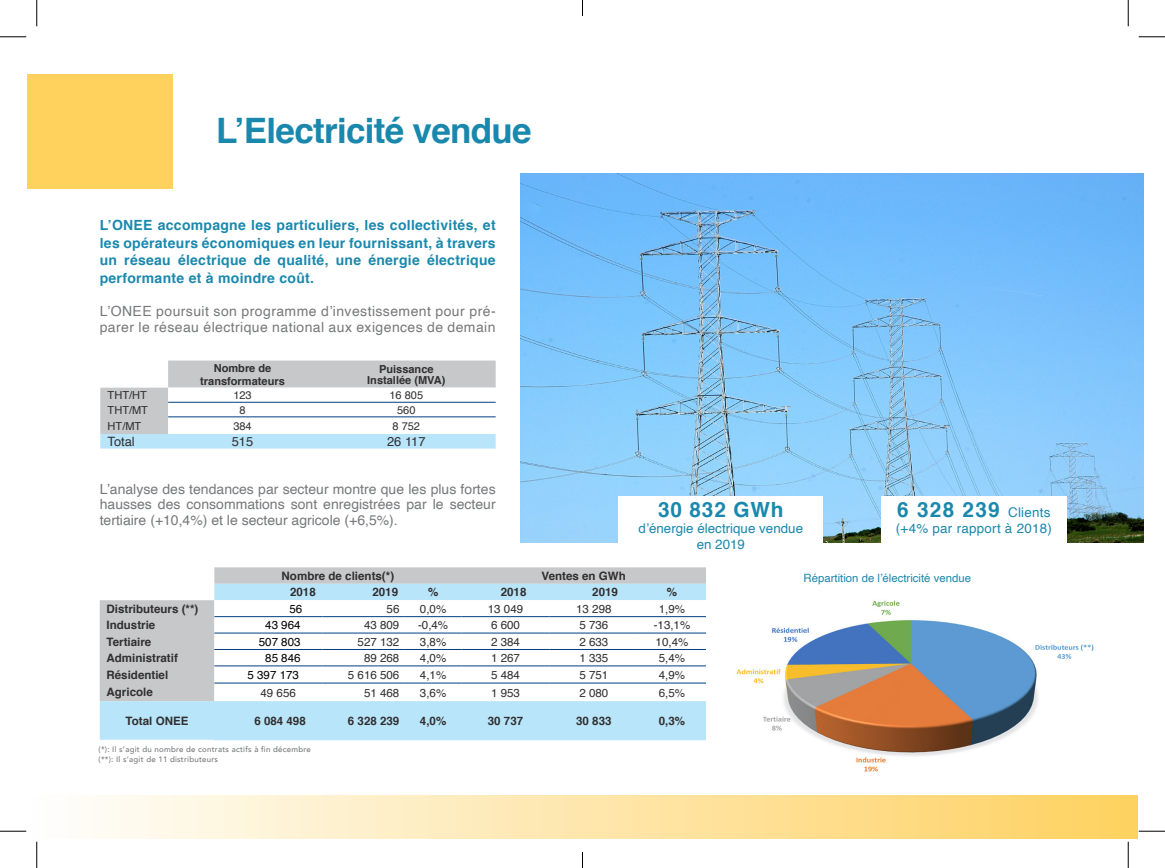
<style>
.page{position:relative;width:1165px;height:868px;background:#fff}
.page>*{position:absolute;margin:0;border:0;box-sizing:border-box;transform-origin:0 0}
.t1{font:700 35px "Helvetica";letter-spacing:-.02em;color:#1a88ad}
.t2{font:700 20.82px "Helvetica";letter-spacing:.04em;color:#1a88ad}
.t3{font:14px/15.8px "Helvetica";letter-spacing:.03em;color:#76787b}
.t4{font:700 14px/17.5px "Helvetica";letter-spacing:.02em;color:#1a88ad;text-align:justify}
.t5{font:13.47px "Helvetica";color:#1a88ad}
.t6{font:13.47px "Helvetica";letter-spacing:.02em;color:#1a88ad}
.t7{font:12.78px "Helvetica";color:#312f30}
.t8{font:700 11.55px "Helvetica";color:#312f30}
.t9{font:11.55px "Helvetica";color:#312f30}
.t10{font:11.55px "Helvetica";color:#000}
.t11{font:11.38px "Helvetica";color:#1a88ad}
.t12{font:700 11.03px "Helvetica";color:#312f30}
.t13{font:11.03px "Helvetica";color:#312f30}
.t14{font:500 7.88px "Avenir";letter-spacing:.03em;color:#76787b}
.s1{font-weight:400;font-size:13.47px}
</style>
<div class="page">
<img style="left:520px;top:173px;width:623px;height:369px">
<img style="left:736px;top:600px;width:358px;height:172px">
<div style="left:881px;top:496px;width:185px;height:60px;background:#fff"></div>
<div style="left:618px;top:496px;width:205px;height:64px;background:#fff"></div>
<svg style="left:100px;top:360px;width:396px;height:88px"></svg>
<hr style="left:168px;top:401px;width:149px;height:1px;background:#004080">
<hr style="left:317px;top:401px;width:179px;height:1px;background:#004080">
<hr style="left:168px;top:416px;width:149px;height:1px;background:#004080">
<hr style="left:317px;top:416px;width:179px;height:1px;background:#004080">
<svg style="left:100px;top:567px;width:606px;height:173px"></svg>
<hr style="left:214px;top:616px;width:108px;height:1px;background:#004080">
<hr style="left:322px;top:616px;width:83px;height:1px;background:#004080">
<hr style="left:405px;top:616px;width:56px;height:1px;background:#004080">
<hr style="left:461px;top:616px;width:89px;height:1px;background:#004080">
<hr style="left:550px;top:616px;width:88px;height:1px;background:#004080">
<hr style="left:638px;top:616px;width:68px;height:1px;background:#004080">
<hr style="left:214px;top:632px;width:108px;height:1px;background:#004080">
<hr style="left:322px;top:632px;width:83px;height:1px;background:#004080">
<hr style="left:405px;top:632px;width:56px;height:1px;background:#004080">
<hr style="left:461px;top:632px;width:89px;height:1px;background:#004080">
<hr style="left:550px;top:632px;width:88px;height:1px;background:#004080">
<hr style="left:638px;top:632px;width:68px;height:1px;background:#004080">
<hr style="left:214px;top:648px;width:108px;height:1px;background:#004080">
<hr style="left:322px;top:648px;width:83px;height:1px;background:#004080">
<hr style="left:405px;top:648px;width:56px;height:1px;background:#004080">
<hr style="left:461px;top:648px;width:89px;height:1px;background:#004080">
<hr style="left:550px;top:648px;width:88px;height:1px;background:#004080">
<hr style="left:638px;top:648px;width:68px;height:1px;background:#004080">
<hr style="left:214px;top:665px;width:108px;height:1px;background:#004080">
<hr style="left:322px;top:665px;width:83px;height:1px;background:#004080">
<hr style="left:405px;top:665px;width:56px;height:1px;background:#004080">
<hr style="left:461px;top:665px;width:89px;height:1px;background:#004080">
<hr style="left:550px;top:665px;width:88px;height:1px;background:#004080">
<hr style="left:638px;top:665px;width:68px;height:1px;background:#004080">
<hr style="left:214px;top:682px;width:108px;height:1px;background:#004080">
<hr style="left:322px;top:682px;width:83px;height:1px;background:#004080">
<hr style="left:405px;top:682px;width:56px;height:1px;background:#004080">
<hr style="left:461px;top:682px;width:89px;height:1px;background:#004080">
<hr style="left:550px;top:682px;width:88px;height:1px;background:#004080">
<hr style="left:638px;top:682px;width:68px;height:1px;background:#004080">
<hr style="left:100px;top:739px;width:114px;height:1px;background:#fff">
<div style="left:27px;top:74px;width:145px;height:114px;background:#fed25d"></div>
<div style="left:28px;top:795px;width:1109px;height:42px;background:linear-gradient(to right,#fefefc,#fed15f)"></div>
<svg style="left:0;top:36px;width:26px;height:1px"></svg>
<svg style="left:1139px;top:36px;width:26px;height:1px"></svg>
<svg style="left:0;top:830px;width:26px;height:1px"></svg>
<svg style="left:1139px;top:830px;width:26px;height:1px"></svg>
<svg style="left:36px;top:0;width:1px;height:26px"></svg>
<svg style="left:36px;top:841px;width:1px;height:26px"></svg>
<svg style="left:1128px;top:0;width:1px;height:26px"></svg>
<svg style="left:1128px;top:841px;width:1px;height:26px"></svg>
<svg style="left:582px;top:0;width:1px;height:16px"></svg>
<svg style="left:582px;top:852px;width:1px;height:15px"></svg>
<p class="t1" style="left:216px;top:102px;width:317px">L’Electricité vendue</p>
<p class="t4" style="left:100px;top:216px;width:397px">L’ONEE accompagne les particuliers, les collectivités, et les opérateurs économiques en leur fournissant, à travers un réseau électrique de qualité, une énergie électrique performante et à moindre coût.</p>
<p class="t3" style="left:100px;top:303px;width:397px">L’ONEE poursuit son programme d’investissement pour pré&shy;parer le réseau électrique national aux exigences de demain</p>
<p class="t12" style="left:214px;top:358px;width:59px">Nombre de</p>
<p class="t12" style="left:200px;top:372px;width:86px">transformateurs</p>
<p class="t12" style="left:379px;top:360px;width:56px">Puissance</p>
<p class="t12" style="left:367px;top:371px;width:80px">Installée (MVA)</p>
<p class="t13" style="left:108px;top:386px;width:41px">THT/HT</p>
<p class="t13" style="left:233px;top:386px;width:20px">123</p>
<p class="t13" style="left:389px;top:386px;width:35px">16 805</p>
<p class="t13" style="left:108px;top:401px;width:42px">THT/MT</p>
<p class="t13" style="left:239px;top:401px;width:8px">8</p>
<p class="t13" style="left:397px;top:401px;width:20px">560</p>
<p class="t13" style="left:108px;top:417px;width:35px">HT/MT</p>
<p class="t13" style="left:233px;top:417px;width:20px">384</p>
<p class="t13" style="left:392px;top:417px;width:29px">8 752</p>
<p class="t7" style="left:108px;top:431px;width:29px">Total</p>
<p class="t7" style="left:232px;top:431px;width:23px">515</p>
<p class="t7" style="left:387px;top:431px;width:40px">26 117</p>
<p class="t3" style="left:100px;top:481px;width:397px;text-align:justify">L’analyse des tendances par secteur montre que les plus fortes hausses des consommations sont enregistrées par le secteur tertiaire (+10,4%) et le secteur agricole (+6,5%).</p>
<p class="t2" style="left:658px;top:493px;width:127px">30 832 GWh</p>
<p class="t5" style="left:639px;top:517px;width:166px">d’énergie électrique vendue</p>
<p class="t5" style="left:697px;top:533px;width:50px">en 2019</p>
<p class="t2" style="left:897px;top:493px;width:155px">6 328 239 <span class="s1">Clients</span></p>
<p class="t6" style="left:896px;top:517px;width:158px">(+4% par rapport à 2018)</p>
<p class="t8" style="left:282px;top:566px;width:114px">Nombre de clients(*)</p>
<p class="t8" style="left:542px;top:566px;width:86px">Ventes en GWh</p>
<p class="t8" style="left:290px;top:582px;width:27px">2018</p>
<p class="t8" style="left:372px;top:582px;width:27px">2019</p>
<p class="t8" style="left:428px;top:582px;width:12px">%</p>
<p class="t8" style="left:501px;top:582px;width:27px">2018</p>
<p class="t8" style="left:592px;top:582px;width:27px">2019</p>
<p class="t8" style="left:667px;top:582px;width:12px">%</p>
<p class="t8" style="left:107px;top:599px;width:93px">Distributeurs (**)</p>
<p class="t10" style="left:289px;top:599px;width:14px">56</p>
<p class="t9" style="left:387px;top:599px;width:14px">56</p>
<p class="t9" style="left:420px;top:599px;width:28px">0,0%</p>
<p class="t9" style="left:488px;top:599px;width:37px">13 049</p>
<p class="t9" style="left:576px;top:599px;width:37px">13 298</p>
<p class="t9" style="left:659px;top:599px;width:28px">1,9%</p>
<p class="t8" style="left:107px;top:615px;width:50px">Industrie</p>
<p class="t10" style="left:265px;top:616px;width:37px">43 964</p>
<p class="t9" style="left:364px;top:616px;width:37px">43 809</p>
<p class="t9" style="left:418px;top:616px;width:32px">-0,4%</p>
<p class="t9" style="left:491px;top:616px;width:30px">6 600</p>
<p class="t9" style="left:579px;top:616px;width:30px">5 736</p>
<p class="t9" style="left:654px;top:616px;width:38px">-13,1%</p>
<p class="t8" style="left:107px;top:632px;width:46px">Tertiaire</p>
<p class="t10" style="left:259px;top:632px;width:43px">507 803</p>
<p class="t9" style="left:358px;top:632px;width:43px">527 132</p>
<p class="t9" style="left:420px;top:632px;width:28px">3,8%</p>
<p class="t9" style="left:491px;top:632px;width:30px">2 384</p>
<p class="t9" style="left:579px;top:632px;width:30px">2 633</p>
<p class="t9" style="left:656px;top:632px;width:34px">10,4%</p>
<p class="t8" style="left:107px;top:648px;width:73px">Administratif</p>
<p class="t10" style="left:265px;top:648px;width:37px">85 846</p>
<p class="t9" style="left:364px;top:648px;width:37px">89 268</p>
<p class="t9" style="left:420px;top:648px;width:28px">4,0%</p>
<p class="t9" style="left:491px;top:648px;width:30px">1 267</p>
<p class="t9" style="left:579px;top:648px;width:30px">1 335</p>
<p class="t9" style="left:659px;top:648px;width:28px">5,4%</p>
<p class="t8" style="left:107px;top:665px;width:63px">Résidentiel</p>
<p class="t10" style="left:247px;top:665px;width:53px">5 397 173</p>
<p class="t9" style="left:348px;top:665px;width:53px">5 616 506</p>
<p class="t9" style="left:420px;top:665px;width:28px">4,1%</p>
<p class="t9" style="left:491px;top:665px;width:30px">5 484</p>
<p class="t9" style="left:579px;top:665px;width:30px">5 751</p>
<p class="t9" style="left:659px;top:665px;width:28px">4,9%</p>
<p class="t8" style="left:107px;top:682px;width:48px">Agricole</p>
<p class="t9" style="left:260px;top:683px;width:37px">49 656</p>
<p class="t9" style="left:364px;top:683px;width:37px">51 468</p>
<p class="t9" style="left:420px;top:683px;width:28px">3,6%</p>
<p class="t9" style="left:491px;top:683px;width:30px">1 953</p>
<p class="t9" style="left:579px;top:683px;width:30px">2 080</p>
<p class="t9" style="left:659px;top:683px;width:28px">6,5%</p>
<p class="t8" style="left:126px;top:711px;width:64px">Total ONEE</p>
<p class="t8" style="left:254px;top:711px;width:53px">6 084 498</p>
<p class="t8" style="left:348px;top:711px;width:53px">6 328 239</p>
<p class="t8" style="left:420px;top:711px;width:28px">4,0%</p>
<p class="t8" style="left:488px;top:711px;width:37px">30 737</p>
<p class="t8" style="left:576px;top:711px;width:37px">30 833</p>
<p class="t8" style="left:659px;top:711px;width:28px">0,3%</p>
<p class="t14" style="left:99px;top:741px;width:214px">(*): Il s’agit du nombre de contrats actifs à fin décembre</p>
<p class="t14" style="left:99px;top:752px;width:121px">(**): Il s’agit de 11 distributeurs</p>
<p class="t11" style="left:803px;top:568px;width:169px">Répartition de l’électricité vendue</p>
</div>
